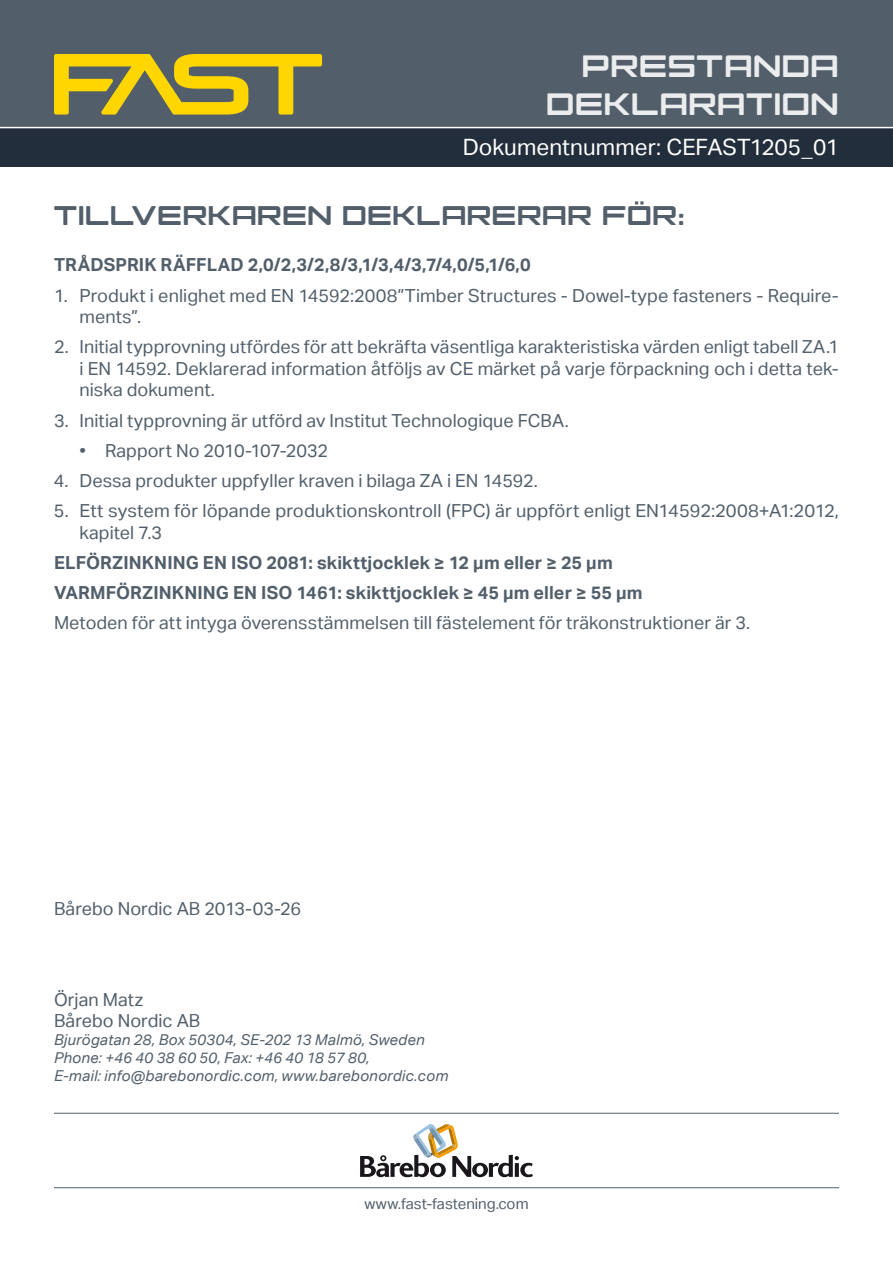
<style>
.page{position:relative;width:893px;height:1263px;background:#fff}
.page>*{position:absolute;margin:0;border:0;box-sizing:border-box;transform-origin:0 0}
.t1{font:800 36px/37.5px "Ginza";letter-spacing:-.005em;color:#ebecee;text-align:right}
.t2{font:800 31.5px "Ginza";letter-spacing:-.005em;color:#525f6a}
.t3{font:22.5px "Aktiv Grotesk";color:#fff}
.t4{font:18px/21.6px "Aktiv Grotesk";letter-spacing:.005em;color:#525f6a}
.t5{font:700 18px/30.2px "Aktiv Grotesk";letter-spacing:.005em;color:#525f6a}
.t6{font:italic 15px/18px "Aktiv Grotesk";letter-spacing:.01em;color:#525f6a}
.t7{font:15px "Aktiv Grotesk";color:#525f6a}
</style>
<div class="page">
<div style="left:0;top:0;width:893px;height:128px;background:#525f6a"></div>
<div style="left:0;top:128px;width:893px;height:39px;background:#222e3b"></div>
<svg style="left:54px;top:54px;width:268px;height:61px"></svg>
<hr style="left:0;top:127px;width:893px;height:1px;background:#fff">
<svg style="left:360px;top:1124px;width:173px;height:53px"></svg>
<hr style="left:54px;top:1187px;width:785px;height:1px;background:#525f6a">
<hr style="left:54px;top:1113px;width:785px;height:1px;background:#525f6a">
<h1 class="t1" style="left:546px;top:46px;width:294px">PRESTANDA<br>DEKLARATION</h1>
<p class="t3" style="left:463px;top:134px;width:378px">Dokumentnummer: CEFAST1205_01</p>
<h2 class="t2" style="left:54px;top:194px;width:632px">TILLVERKAREN DEKLARERAR FÖR:</h2>
<p class="t5" style="left:54px;top:250px;width:478px">TRÅDSPRIK RÄFFLAD 2,0/2,3/2,8/3,1/3,4/3,7/4,0/5,1/6,0</p>
<p class="t4" style="left:80px;top:284px;width:761px;text-indent:-26px">1. Produkt i enlighet med EN 14592:2008”Timber Structures - Dowel-type fasteners - Require&shy;ments”.</p>
<p class="t4" style="left:80px;top:336px;width:761px;text-align:justify;text-indent:-26px">2. Initial typprovning utfördes för att bekräfta väsentliga karakteristiska värden enligt tabell ZA.1 i EN 14592. Deklarerad information åtföljs av CE märket på varje förpackning och i detta tek&shy;niska dokument.</p>
<p class="t4" style="left:54px;top:409px;width:516px">3. Initial typprovning är utförd av Institut Technologique FCBA.</p>
<p class="t4" style="left:80px;top:439px;width:250px">• Rapport No 2010-107-2032</p>
<p class="t4" style="left:54px;top:469px;width:485px">4. Dessa produkter uppfyller kraven i bilaga ZA i EN 14592.</p>
<p class="t4" style="left:80px;top:500px;width:761px;text-indent:-26px">5. Ett system för löpande produktionskontroll (FPC) är uppfört enligt EN14592:2008+A1:2012, kapitel 7.3</p>
<p class="t5" style="left:54px;top:547px;width:590px">ELFÖRZINKNING EN ISO 2081: skikttjocklek ≥ 12 µm eller ≥ 25 µm<br>VARMFÖRZINKNING EN ISO 1461: skikttjocklek ≥ 45 µm eller ≥ 55 µm</p>
<p class="t4" style="left:54px;top:611px;width:698px">Metoden för att intyga överensstämmelsen till fästelement för träkonstruktioner är 3.</p>
<p class="t4" style="left:54px;top:898px;width:248px">Bårebo Nordic AB 2013-03-26</p>
<p class="t4" style="left:54px;top:988px;width:148px">Örjan Matz<br>Bårebo Nordic AB</p>
<p class="t6" style="left:54px;top:1031px;width:396px">Bjurögatan 28, Box 50304, SE-202 13 Malmö, Sweden<br>Phone: +46 40 38 60 50, Fax: +46 40 18 57 80,<br>E-mail: info@barebonordic.com, www.barebonordic.com</p>
<p class="t7" style="left:364px;top:1195px;width:166px">www.fast-fastening.com</p>
</div>
